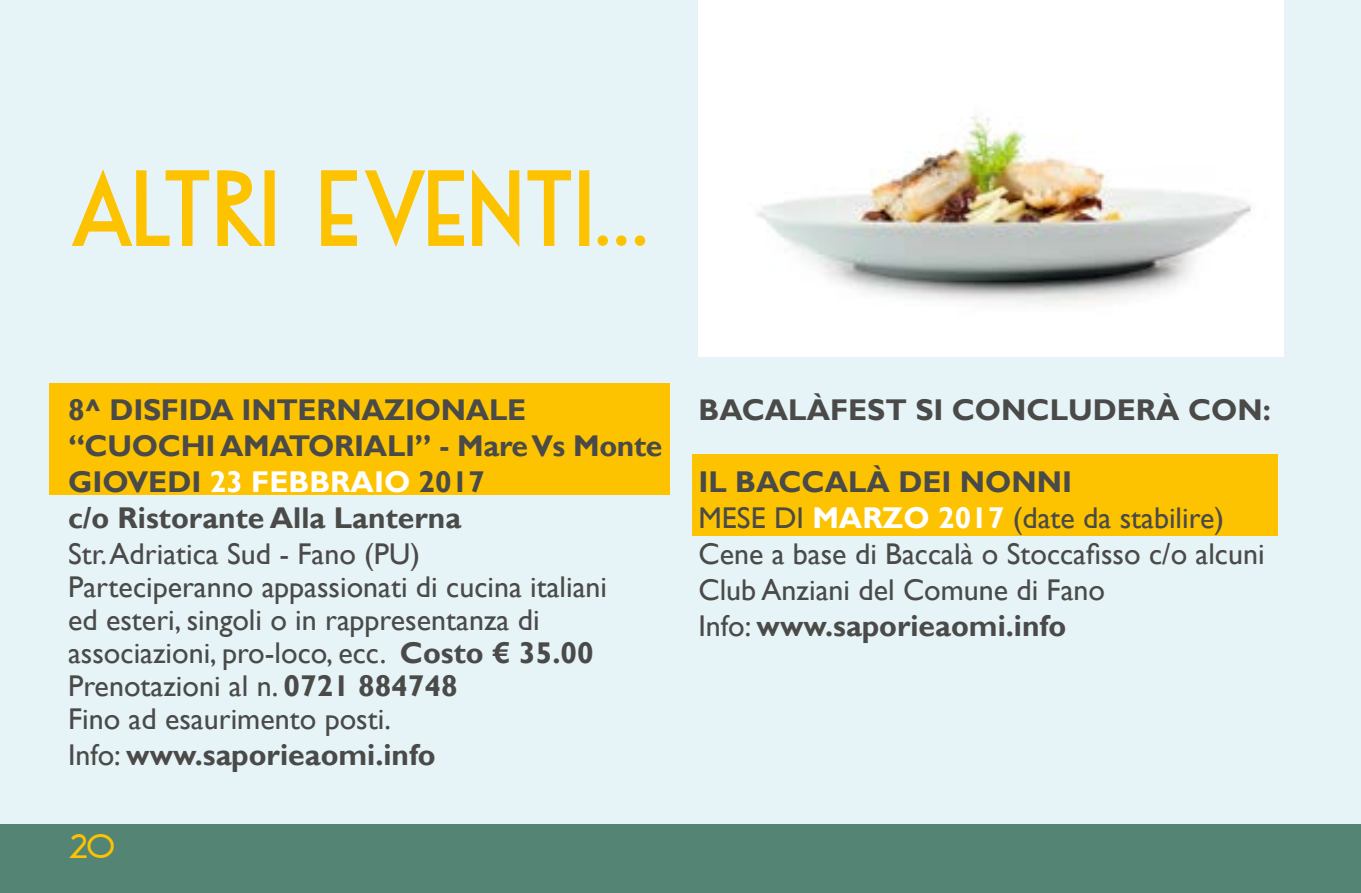
<style>
.page{position:relative;width:1361px;height:893px;background:#e7f4f7}
.page>*{position:absolute;margin:0;border:0;box-sizing:border-box;transform-origin:0 0}
.t1{font:93px "DK Otago";color:#fdc300}
.t2{font:30px/33px "Gill Sans";color:#4a4a49}
.t3{font:700 30px/36px "Gill Sans";color:#4a4a49}
.t4{font:30px "DK Otago";color:#fdc300}
.s1{color:#fff}
.s2{font-weight:700}
.s3{font-weight:400}
.s4{font-weight:700;color:#fff}
</style>
<div class="page">
<div style="left:0;top:825px;width:1361px;height:68px;background:#548474"></div>
<svg style="left:72px;top:169px;width:138px;height:77px"></svg>
<svg style="left:217px;top:170px;width:46px;height:76px"></svg>
<svg style="left:321px;top:170px;width:36px;height:76px"></svg>
<svg style="left:364px;top:170px;width:100px;height:77px"></svg>
<svg style="left:472px;top:169px;width:48px;height:78px"></svg>
<svg style="left:527px;top:170px;width:44px;height:76px"></svg>
<div style="left:579px;top:170px;width:10px;height:76px;border:1px solid #fdc300"></div>
<div style="left:597px;top:235px;width:11px;height:11px;border:1px solid #fdc300;border-radius:50%"></div>
<div style="left:616px;top:235px;width:10px;height:11px;border:1px solid #fdc300;border-radius:50%"></div>
<div style="left:635px;top:235px;width:10px;height:11px;border:1px solid #fdc300;border-radius:50%"></div>
<div style="left:698px;top:0;width:585px;height:356px;background:#fff"></div>
<img style="left:757px;top:116px;width:494px;height:190px">
<div style="left:49px;top:384px;width:621px;height:111px;background:#fdc300"></div>
<div style="left:692px;top:455px;width:585px;height:81px;background:#fdc300"></div>
<h1 class="t1" style="left:68px;top:152px;width:583px">ALTRI EVENTI...</h1>
<p class="t3" style="left:68px;top:392px;width:596px">8^ DISFIDA INTERNAZIONALE “CUOCHI AMATORIALI” - Mare Vs Monte<br>GIOVEDI <span class="s1">23 FEBBRAIO</span> 2017<br>c/o Ristorante Alla Lanterna</p>
<p class="t2" style="left:68px;top:538px;width:540px">Str. Adriatica Sud - Fano (PU)<br>Parteciperanno appassionati di cucina italiani ed esteri, singoli o in rappresentanza di associazioni, pro-loco, ecc. <span class="s2">Costo € 35.00<br></span>Prenotazioni al n. <span class="s2">0721 884748<br></span>Fino ad esaurimento posti.</p>
<p class="t3" style="left:68px;top:737px;width:369px"><span class="s3">Info:</span> www.saporieaomi.info</p>
<p class="t4" style="left:68px;top:828px;width:49px">20</p>
<p class="t3" style="left:698px;top:392px;width:574px">BACALÀFEST SI CONCLUDERÀ CON:</p>
<p class="t2" style="left:698px;top:464px;width:568px;line-height:36px"><span class="s2">IL BACCALÀ DEI NONNI<br></span>MESE DI <span class="s4">MARZO 2017</span> (date da stabilire)<br>Cene a base di Baccalà o Stoccafisso c/o alcuni<br>Club Anziani del Comune di Fano<br>Info: <span class="s2">www.saporieaomi.info</span></p>
</div>
